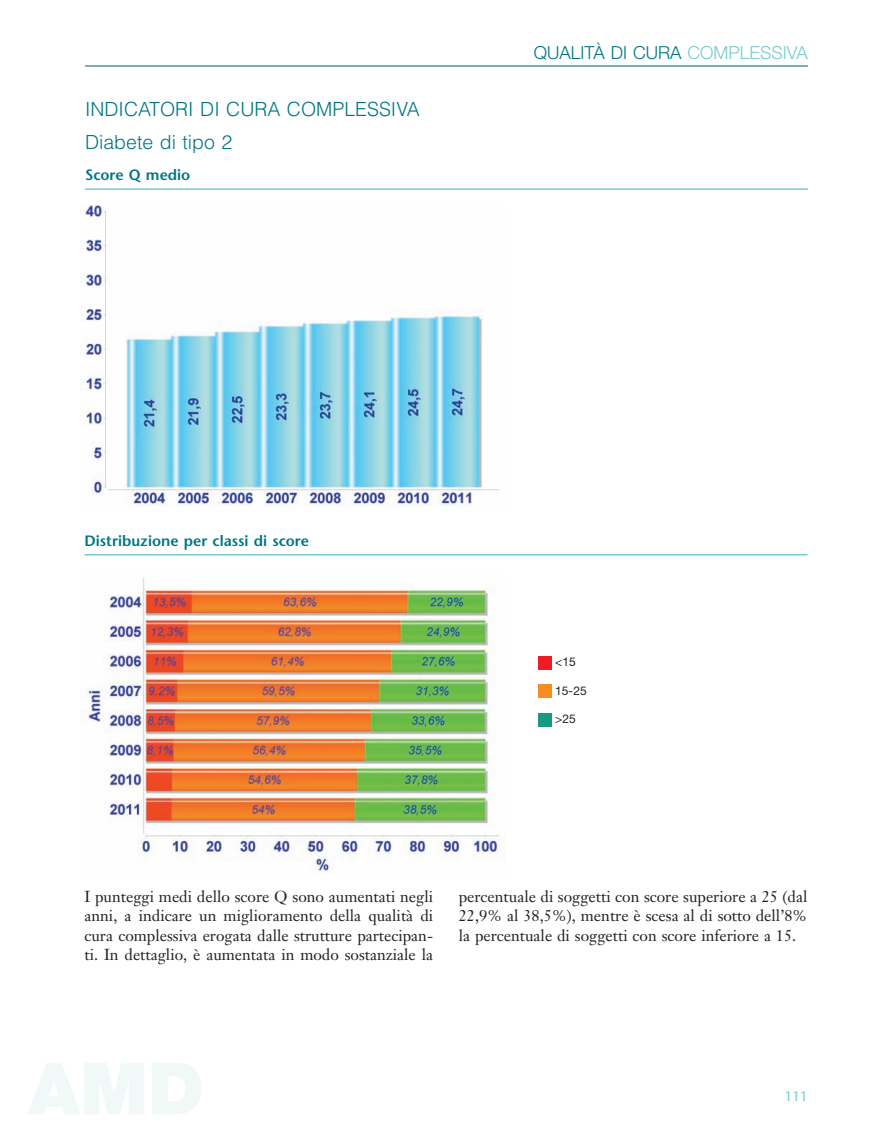
<style>
.page{position:relative;width:893px;height:1148px;background:#fff}
.page>*{position:absolute;margin:0;border:0;box-sizing:border-box;transform-origin:0 0}
.t1{font:300 19.5px/32.5px "Helvetica LT Std";color:#007684}
.t2{font:300 18px "Helvetica Neue LT Std";color:#007684}
.t3{font:15.75px/19.5px "Janson Text";color:#231f20;text-align:justify}
.t4{font:600 15px "Stone Sans";color:#007684}
.t5{font:13.5px "Stone Sans";color:#78cccb}
.t6{font:12px "Helvetica Neue LT Std";color:#231f20}
.s1{color:#78cccb}
</style>
<div class="page">
<hr style="left:85px;top:65px;width:723px;height:2px;background:#539696">
<div style="left:539px;top:656px;width:13px;height:13px;background:#ee1d23"></div>
<div style="left:539px;top:685px;width:13px;height:13px;background:#f68b1f"></div>
<div style="left:539px;top:713px;width:13px;height:13px;background:#169983"></div>
<hr style="left:85px;top:188px;width:723px;height:2px;background:#78cccb">
<hr style="left:84px;top:554px;width:723px;height:2px;background:#78cccb">
<img style="left:80px;top:206px;width:420px;height:300px">
<img style="left:86px;top:578px;width:419px;height:294px">
<p class="t1" style="left:85px;top:93px;width:336px">INDICATORI DI CURA COMPLESSIVA<br>DIABETE DI TIPO 2</p>
<p class="t4" style="left:85px;top:165px;width:107px">Score Q medio</p>
<p class="t2" style="left:534px;top:42px;width:275px">QUALITÀ DI CURA <span class="s1">COMPLESSIVA</span></p>
<p class="t4" style="left:84px;top:531px;width:226px">Distribuzione per classi di score</p>
<p class="t6" style="left:555px;top:655px;width:22px">&lt;15</p>
<p class="t6" style="left:555px;top:683px;width:33px">15-25</p>
<p class="t6" style="left:555px;top:712px;width:22px">&gt;25</p>
<p class="t3" style="left:84px;top:886px;width:350px">I punteggi medi dello score Q sono aumentati negli anni, a indicare un miglioramento della qualità di cura complessiva erogata dalle strutture partecipan&shy;ti. In dettaglio, è aumentata in modo sostanziale la</p>
<p class="t3" style="left:459px;top:886px;width:350px">percentuale di soggetti con score superiore a 25 (dal 22,9% al 38,5%), mentre è scesa al di sotto dell’8% la percentuale di soggetti con score inferiore a 15.</p>
<p class="t5" style="left:785px;top:1088px;width:25px">111</p>
</div>
